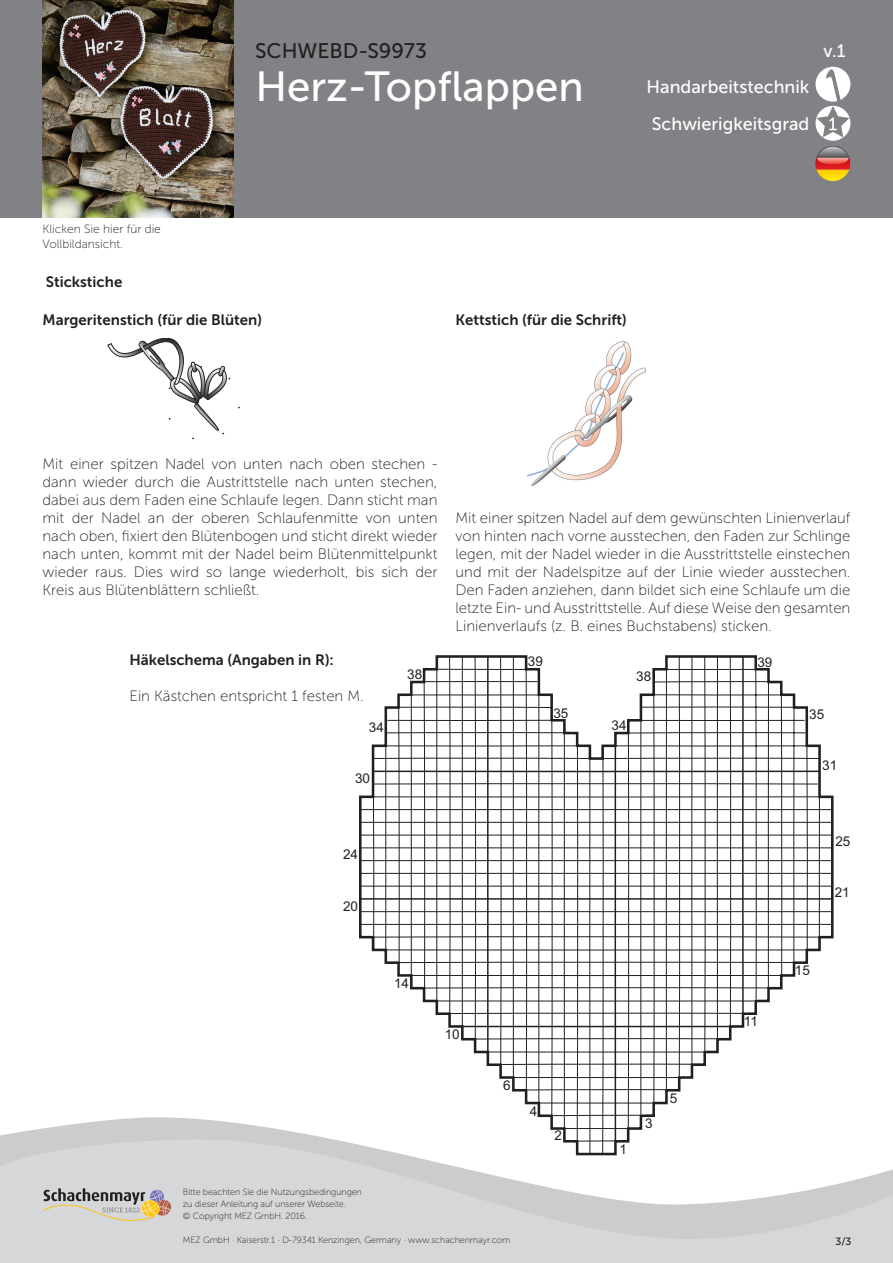
<style>
.page{position:relative;width:893px;height:1263px;background:#fff}
.page>*{position:absolute;margin:0;border:0;box-sizing:border-box;transform-origin:0 0}
.t1{font:42px "Museo Sans 500";color:#fff}
.t2{font:21px "Museo Sans 500";color:#231f20}
.t3{font:18px/37.7px "Museo Sans 500";color:#fff}
.t4{font:15px/18px "Museo Sans 100";color:#231f20;text-align:justify}
.t5{font:15px "Museo Sans 700";color:#231f20}
.t6{font:13.5px "Arial";color:#231f20}
.t7{font:12px/15px "Museo Sans 100";color:#231f20}
.t8{font:10.5px "Museo Sans 500";color:#231f20}
.t9{font:9px/12px "Museo Sans 100";letter-spacing:-.01em;color:#231f20}
</style>
<div class="page">
<svg style="left:0;top:1117px;width:325px;height:21px;fill:#cbccce"></svg>
<svg style="left:0;top:1138px;width:893px;height:125px;fill:#d6d7d9"></svg>
<svg style="left:42px;top:1188px;width:130px;height:33px;background:#beb7ad"></svg>
<div style="left:0;top:0;width:893px;height:218px;background:#808285"></div>
<svg style="left:815px;top:66px;width:35px;height:115px"></svg>
<svg style="left:108px;top:338px;width:132px;height:102px"></svg>
<img style="left:527px;top:341px;width:119px;height:145px">
<img style="left:43px;top:0;width:191px;height:218px">
<svg style="left:358px;top:655px;width:477px;height:501px"></svg>
<h2 class="t2" style="left:255px;top:40px;width:173px">SCHWEBD-S9973</h2>
<p class="t3" style="left:823px;top:32px;width:24px">v.1</p>
<p class="t3" style="left:647px;top:68px;width:164px">Handarbeitstechnik<br>Schwierigkeitsgrad</p>
<h1 class="t1" style="left:255px;top:64px;width:330px">Herz-Topflappen</h1>
<p class="t7" style="left:43px;top:222px;width:120px">Klicken Sie hier für die<br>Vollbildansicht.</p>
<p class="t5" style="left:46px;top:273px;width:78px">Stickstiche</p>
<p class="t5" style="left:43px;top:311px;width:221px">Margeritenstich (für die Blüten)</p>
<p class="t5" style="left:455px;top:311px;width:173px">Kettstich (für die Schrift)</p>
<p class="t4" style="left:43px;top:455px;width:396px">Mit einer spitzen Nadel von unten nach oben stechen - dann wieder durch die Austrittstelle nach unten stechen, dabei aus dem Faden eine Schlaufe legen. Dann sticht man mit der Nadel an der oberen Schlaufenmitte von unten nach oben, fixiert den Blütenbogen und sticht direkt wieder nach unten, kommt mit der Nadel beim Blütenmittelpunkt wieder raus. Dies wird so lange wiederholt, bis sich der Kreis aus Blütenblättern schließt.</p>
<p class="t4" style="left:455px;top:509px;width:396px">Mit einer spitzen Nadel auf dem gewünschten Linienverlauf von hinten nach vorne ausstechen, den Faden zur Schlinge legen, mit der Nadel wieder in die Ausstrittstelle einstechen und mit der Nadelspitze auf der Linie wieder ausstechen.<br>Den Faden anziehen, dann bildet sich eine Schlaufe um die letzte Ein- und Ausstrittstelle. Auf diese Weise den gesamten Linienverlaufs (z. B. eines Buchstabens) sticken.</p>
<p class="t5" style="left:129px;top:652px;width:206px">Häkelschema (Angaben in R):</p>
<p class="t4" style="left:129px;top:687px;width:236px">Ein Kästchen entspricht 1 festen M.</p>
<p class="t6" style="left:528px;top:652px;width:17px">39</p>
<p class="t6" style="left:757px;top:653px;width:17px">39</p>
<p class="t6" style="left:407px;top:665px;width:17px">38</p>
<p class="t6" style="left:636px;top:667px;width:17px">38</p>
<p class="t6" style="left:553px;top:704px;width:17px">35</p>
<p class="t6" style="left:369px;top:718px;width:17px">34</p>
<p class="t6" style="left:612px;top:716px;width:17px">34</p>
<p class="t6" style="left:355px;top:769px;width:17px">30</p>
<p class="t6" style="left:343px;top:845px;width:17px">24</p>
<p class="t6" style="left:343px;top:897px;width:17px">20</p>
<p class="t6" style="left:394px;top:973px;width:17px">14</p>
<p class="t6" style="left:445px;top:1025px;width:17px">10</p>
<p class="t6" style="left:503px;top:1076px;width:9px">6</p>
<p class="t9" style="left:183px;top:1186px;width:181px">Bitte beachten Sie die Nutzungsbedingungen zu dieser Anleitung auf unserer Webseite.<br>© Copyright MEZ GmbH. 2016.</p>
<p class="t9" style="left:183px;top:1234px;width:329px">MEZ GmbH · Kaiserstr.1 · D-79341 Kenzingen, Germany · www.schachenmayr.com</p>
<p class="t6" style="left:530px;top:1102px;width:9px">4</p>
<p class="t6" style="left:554px;top:1126px;width:9px">2</p>
<p class="t6" style="left:619px;top:1140px;width:9px">1</p>
<p class="t6" style="left:645px;top:1114px;width:9px">3</p>
<p class="t6" style="left:670px;top:1089px;width:9px">5</p>
<p class="t6" style="left:744px;top:1012px;width:16px">11</p>
<p class="t6" style="left:809px;top:705px;width:17px">35</p>
<p class="t6" style="left:822px;top:756px;width:17px">31</p>
<p class="t6" style="left:835px;top:832px;width:17px">25</p>
<p class="t6" style="left:835px;top:883px;width:17px">21</p>
<p class="t6" style="left:795px;top:961px;width:17px">15</p>
<p class="t8" style="left:835px;top:1235px;width:18px">3/3</p>
</div>
